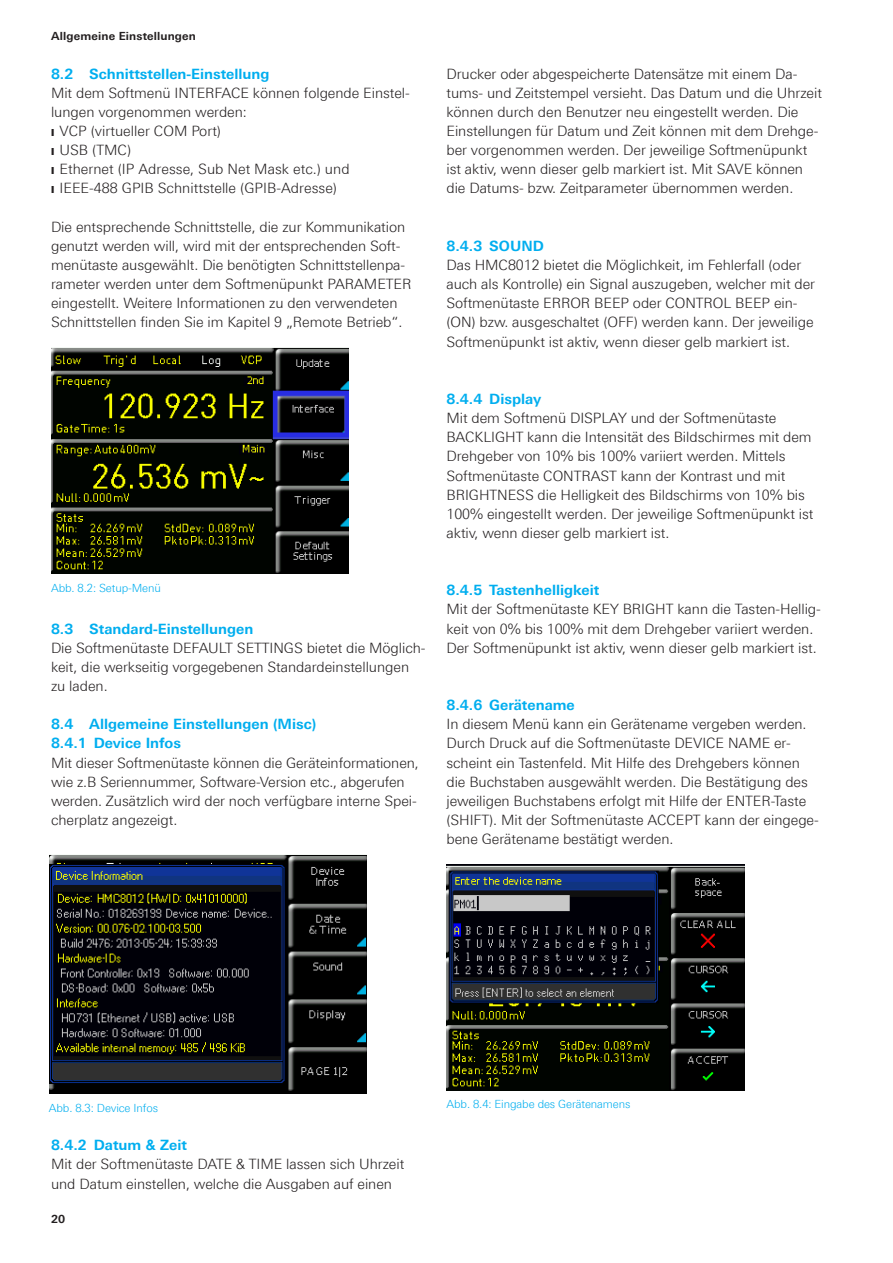
<style>
.page{position:relative;width:893px;height:1263px;background:#fff}
.page>*{position:absolute;margin:0;border:0;box-sizing:border-box;transform-origin:0 0}
.Fließtext{font:300 14.25px/19.2px "Linotype Univers 330";letter-spacing:-.005em;color:#231f20}
.Subheadline{font:700 14.25px "Linotype Univers 630";color:#00aeef}
.t1{font:300 11.25px "Linotype Univers 330";letter-spacing:-.01em;color:#00aeef}
.t2{font:700 11.25px "Linotype Univers 630";letter-spacing:.015em;color:#231f20}
</style>
<div class="page">
<img style="left:51px;top:348px;width:298px;height:225px">
<img style="left:50px;top:855px;width:317px;height:238px">
<img style="left:446px;top:865px;width:298px;height:225px">
<p class="t2" style="left:51px;top:29px;width:146px">Allgemeine Einstellungen</p>
<p class="Subheadline" style="left:51px;top:65px;width:220px">8.2 Schnittstellen-Einstellung</p>
<p class="Fließtext" style="left:51px;top:83px;width:360px">Mit dem Softmenü INTERFACE können folgende Einstel&shy;lungen vorgenommen werden:</p>
<p class="Fließtext" style="left:51px;top:121px;width:172px">❙ VCP (virtueller COM Port)</p>
<p class="Fließtext" style="left:51px;top:140px;width:82px">❙ USB (TMC)</p>
<p class="Fließtext" style="left:51px;top:160px;width:300px">❙ Ethernet (IP Adresse, Sub Net Mask etc.) und</p>
<p class="Fließtext" style="left:51px;top:179px;width:288px">❙ IEEE-488 GPIB Schnittstelle (GPIB-Adresse)</p>
<p class="Fließtext" style="left:51px;top:217px;width:362px">Die entsprechende Schnittstelle, die zur Kommunikation genutzt werden will, wird mit der entsprechenden Soft&shy;menütaste ausgewählt. Die benötigten Schnittstellenpa&shy;rameter werden unter dem Softmenüpunkt PARAMETER eingestellt. Weitere Informationen zu den verwendeten Schnittstellen finden Sie im Kapitel 9 „Remote Betrieb“.</p>
<p class="t1" style="left:51px;top:581px;width:111px">Abb. 8.2: Setup-Menü</p>
<p class="Subheadline" style="left:51px;top:620px;width:204px">8.3 Standard-Einstellungen</p>
<p class="Fließtext" style="left:51px;top:638px;width:376px">Die Softmenütaste DEFAULT SETTINGS bietet die Möglich&shy;keit, die werkseitig vorgegebenen Standardeinstellungen zu laden.</p>
<p class="Subheadline" style="left:51px;top:716px;width:267px">8.4 Allgemeine Einstellungen (Misc)</p>
<p class="Subheadline" style="left:51px;top:735px;width:132px">8. 4. 1 Device Infos</p>
<p class="Fließtext" style="left:51px;top:753px;width:369px">Mit dieser Softmenütaste können die Geräteinformationen, wie z.B Seriennummer, Software-Version etc., abgerufen werden. Zusätzlich wird der noch verfügbare interne Spei&shy;cherplatz angezeigt.</p>
<p class="Fließtext" style="left:446px;top:64px;width:377px">Drucker oder abgespeicherte Datensätze mit einem Da&shy;tums- und Zeitstempel versieht. Das Datum und die Uhrzeit können durch den Benutzer neu eingestellt werden. Die Einstellungen für Datum und Zeit können mit dem Drehge&shy;ber vorgenommen werden. Der jeweilige Softmenüpunkt ist aktiv, wenn dieser gelb markiert ist. Mit SAVE können die Datums- bzw. Zeitparameter übernommen werden.</p>
<p class="Subheadline" style="left:446px;top:237px;width:99px">8.4.3 SOUND</p>
<p class="Fließtext" style="left:446px;top:255px;width:370px">Das HMC8012 bietet die Möglichkeit, im Fehlerfall (oder auch als Kontrolle) ein Signal auszugeben, welcher mit der Softmenütaste ERROR BEEP oder CONTROL BEEP ein-(ON) bzw. ausgeschaltet (OFF) werden kann. Der jeweilige Softmenüpunkt ist aktiv, wenn dieser gelb markiert ist.</p>
<p class="Subheadline" style="left:446px;top:390px;width:96px">8.4.4 Display</p>
<p class="Fließtext" style="left:446px;top:408px;width:369px">Mit dem Softmenü DISPLAY und der Softmenütaste BACKLIGHT kann die Intensität des Bildschirmes mit dem Drehgeber von 10% bis 100% variiert werden. Mittels Softmenütaste CONTRAST kann der Kontrast und mit BRIGHTNESS die Helligkeit des Bildschirms von 10% bis 100% eingestellt werden. Der jeweilige Softmenüpunkt ist aktiv, wenn dieser gelb markiert ist.</p>
<p class="Subheadline" style="left:446px;top:582px;width:154px">8.4. 5 Tastenhelligkeit</p>
<p class="Fließtext" style="left:446px;top:600px;width:376px">Mit der Softmenütaste KEY BRIGHT kann die Tasten-Hellig&shy;keit von 0% bis 100% mit dem Drehgeber variiert werden.<br>Der Softmenüpunkt ist aktiv, wenn dieser gelb markiert ist.</p>
<p class="Subheadline" style="left:446px;top:696px;width:130px">8.4. 6 Gerätename</p>
<p class="Fließtext" style="left:446px;top:714px;width:374px">In diesem Menü kann ein Gerätename vergeben werden.<br>Durch Druck auf die Softmenütaste DEVICE NAME er&shy;scheint ein Tastenfeld. Mit Hilfe des Drehgebers können die Buchstaben ausgewählt werden. Die Bestätigung des jeweiligen Buchstabens erfolgt mit Hilfe der ENTER-Taste (SHIFT). Mit der Softmenütaste ACCEPT kann der eingege&shy;bene Gerätename bestätigt werden.</p>
<p class="t1" style="left:49px;top:1101px;width:111px">Abb. 8.3: Device Infos</p>
<p class="Subheadline" style="left:51px;top:1137px;width:137px">8.4.2 Datum &amp; Zeit</p>
<p class="Fließtext" style="left:51px;top:1155px;width:355px">Mit der Softmenütaste DATE &amp; TIME lassen sich Uhrzeit und Datum einstellen, welche die Ausgaben auf einen</p>
<p class="t2" style="left:51px;top:1212px;width:16px">20</p>
<p class="t1" style="left:446px;top:1097px;width:186px">Abb. 8.4: Eingabe des Gerätenamens</p>
</div>
